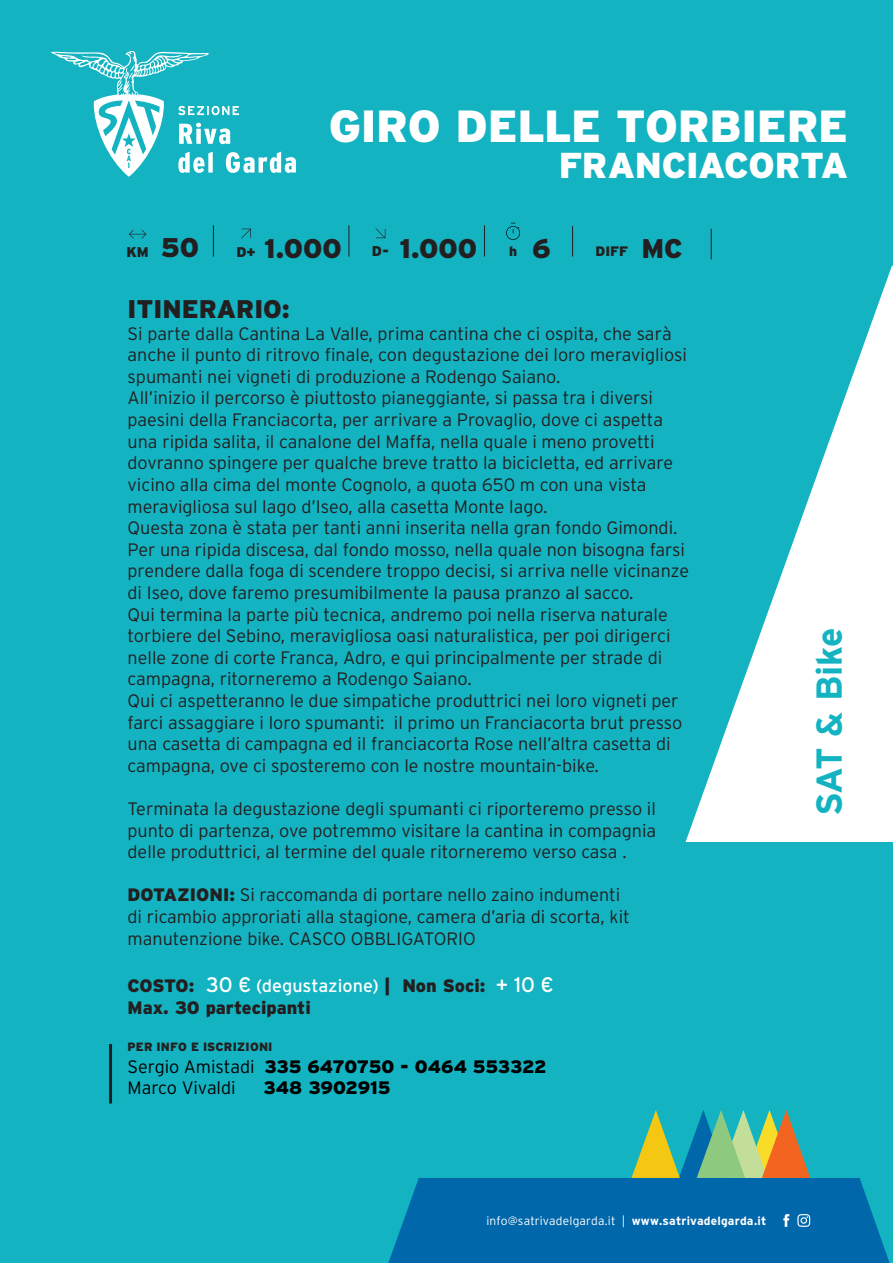
<style>
.page{position:relative;width:893px;height:1263px;background:#13b3c1}
.page>*{position:absolute;margin:0;border:0;box-sizing:border-box;transform-origin:0 0}
.t1{font:900 45px "Interstate";letter-spacing:-.01em;color:#fff}
.t2{font:900 36px "Interstate";letter-spacing:-.01em;color:#fff}
.t3{font:700 36px "Interstate";letter-spacing:-.025em;color:#13b3c1}
.t4{font:900 27px "Interstate";color:#231f20}
.t5{font:900 25.5px "Interstate";color:#231f20}
.t6{font:300 18px/21.6px "Interstate";color:#231f20}
.t7{font:900 18px/21.6px "Interstate";color:#231f20}
.t8{font:300 18px/21.6px "Interstate";letter-spacing:-.005em;color:#000}
.t9{font:900 18px "Interstate";letter-spacing:-.005em;color:#000}
.t10{font:900 14.1px "Interstate";color:#231f20}
.t11{font:900 13.8px "Interstate";color:#231f20}
.t12{font:300 12px "Interstate";letter-spacing:.01em;color:#fff}
.t13{font:900 12px "Interstate";letter-spacing:.01em;color:#231f20}
.s1{font-size:27px}
.s2{font-size:14.1px}
.s3{font-size:13.8px}
.s4{font-weight:900}
.s5{font-weight:400;font-size:21px;color:#fff}
.s6{font-weight:400;color:#fff}
.s7{font-weight:700}
</style>
<div class="page">
<svg style="left:51px;top:51px;width:245px;height:126px"></svg>
<svg style="left:388px;top:1110px;width:501px;height:153px"></svg>
<svg style="left:686px;top:265px;width:207px;height:577px;fill:#f9fdfd"></svg>
<hr style="left:109px;top:1044px;width:3px;height:59px;background:#231f20">
<hr style="left:572px;top:226px;width:1px;height:31px;background:#231f20">
<svg style="left:375px;top:228px;width:10px;height:10px"></svg>
<hr style="left:484px;top:225px;width:1px;height:32px;background:#231f20">
<hr style="left:349px;top:225px;width:1px;height:32px;background:#231f20">
<svg style="left:241px;top:229px;width:10px;height:10px"></svg>
<svg style="left:129px;top:230px;width:17px;height:9px"></svg>
<hr style="left:213px;top:225px;width:1px;height:32px;background:#231f20">
<svg style="left:506px;top:223px;width:14px;height:17px"></svg>
<hr style="left:711px;top:229px;width:1px;height:30px;background:#231f20">
<p class="t1" style="left:329px;top:101px;width:521px">GIRO DELLE TORBIERE</p>
<p class="t2" style="left:559px;top:145px;width:291px">FRANCIACORTA</p>
<p class="t10" style="left:127px;top:244px;width:74px">KM <span class="s1">50</span></p>
<p class="t4" style="left:236px;top:233px;width:282px"><span class="s2">D+</span> 1.000 <span class="s2">D-</span> 1.000 <span class="s3">h</span></p>
<p class="t4" style="left:532px;top:233px;width:20px">6</p>
<p class="t11" style="left:595px;top:243px;width:89px">DIFF <span class="s1">MC</span></p>
<p class="t5" style="left:128px;top:294px;width:164px">ITINERARIO:</p>
<p class="t6" style="left:128px;top:322px;width:561px">Si parte dalla Cantina La Valle, prima cantina che ci ospita, che sarà anche il punto di ritrovo finale, con degustazione dei loro meravigliosi spumanti nei vigneti di produzione a Rodengo Saiano.</p>
<p class="t6" style="left:128px;top:387px;width:547px">All’inizio il percorso è piuttosto pianeggiante, si passa tra i diversi paesini della Franciacorta, per arrivare a Provaglio, dove ci aspetta una ripida salita, il canalone del Maffa, nella quale i meno provetti dovranno spingere per qualche breve tratto la bicicletta, ed arrivare vicino alla cima del monte Cognolo, a quota 650 m con una vista meravigliosa sul lago d’Iseo, alla casetta Monte lago.</p>
<p class="t6" style="left:128px;top:517px;width:551px">Questa zona è stata per tanti anni inserita nella gran fondo Gimondi.</p>
<p class="t6" style="left:128px;top:538px;width:563px">Per una ripida discesa, dal fondo mosso, nella quale non bisogna farsi prendere dalla foga di scendere troppo decisi, si arriva nelle vicinanze di Iseo, dove faremo presumibilmente la pausa pranzo al sacco.</p>
<p class="t6" style="left:128px;top:603px;width:544px">Qui termina la parte più tecnica, andremo poi nella riserva naturale torbiere del Sebino, meravigliosa oasi naturalistica, per poi dirigerci nelle zone di corte Franca, Adro, e qui principalmente per strade di campagna, ritorneremo a Rodengo Saiano.</p>
<p class="t6" style="left:128px;top:690px;width:556px">Qui ci aspetteranno le due simpatiche produttrici nei loro vigneti per farci assaggiare i loro spumanti: il primo un Franciacorta brut presso una casetta di campagna ed il franciacorta Rose nell’altra casetta di campagna, ove ci sposteremo con le nostre mountain-bike.</p>
<p class="t6" style="left:128px;top:798px;width:530px;text-align:justify">Terminata la degustazione degli spumanti ci riporteremo presso il punto di partenza, ove potremmo visitare la cantina in compagnia delle produttrici, al termine del quale ritorneremo verso casa .</p>
<p class="t6" style="left:128px;top:884px;width:504px"><span class="s4">DOTAZIONI:</span> Si raccomanda di portare nello zaino indumenti di ricambio approriati alla stagione, camera d’aria di scorta, kit manutenzione bike. CASCO OBBLIGATORIO</p>
<p class="t7" style="left:128px;top:975px;width:428px">COSTO: <span class="s5">30 €</span> <span class="s6">(degustazione)</span> | Non Soci: <span class="s5">+ 10 €<br></span>Max. 30 partecipanti</p>
<p class="t13" style="left:128px;top:1040px;width:146px">PER INFO E ISCRIZIONI</p>
<p class="t8" style="left:128px;top:1055px;width:421px">Sergio Amistadi <span class="s4">335 6470750 - 0464 553322<br></span>Marco Vivaldi</p>
<p class="t9" style="left:264px;top:1078px;width:128px">348 3902915</p>
<p class="t12" style="left:486px;top:1214px;width:281px">info@satrivadelgarda.it | <span class="s7">www.satrivadelgarda.it</span></p>
<p class="t3" style="left:809px;top:816px;width:190px;rotate:-90deg">SAT &amp; Bike</p>
</div>
